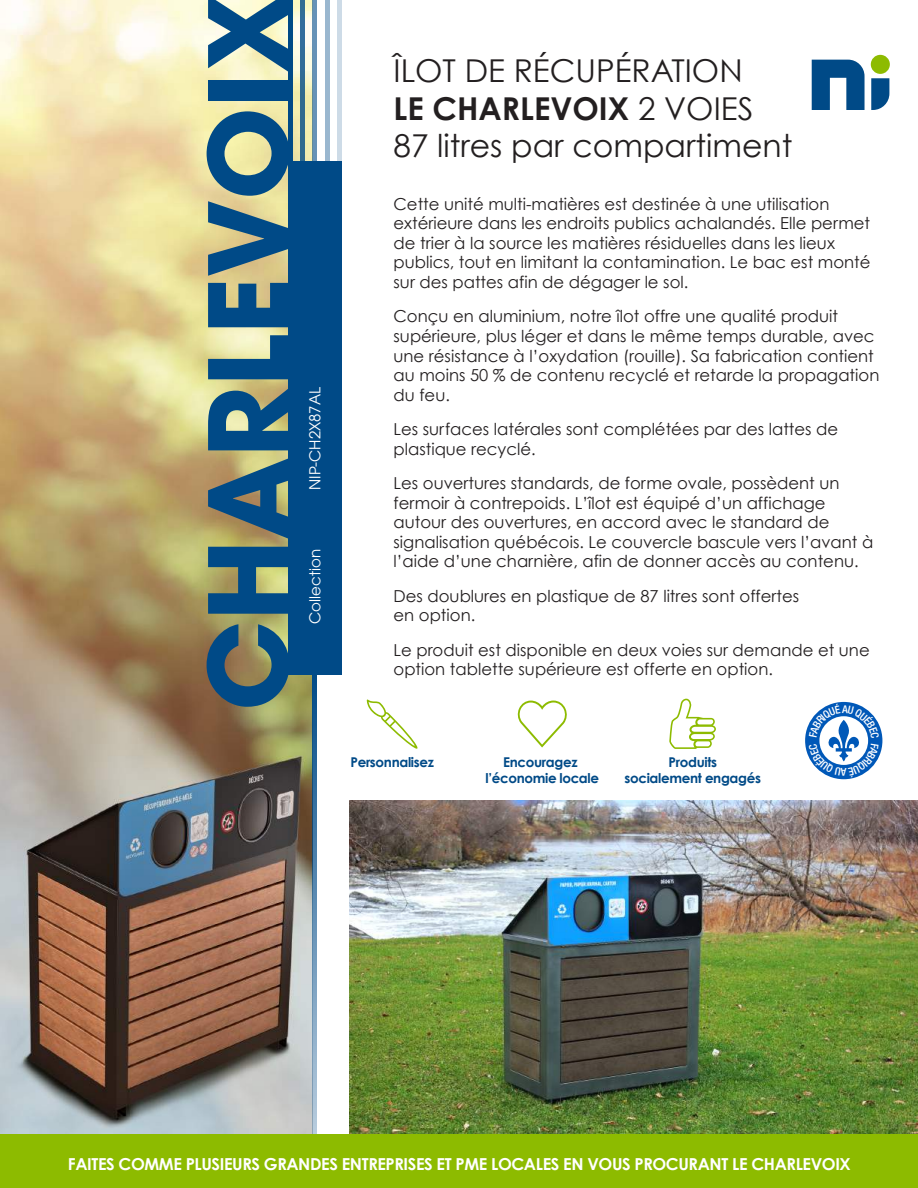
<style>
.page{position:relative;width:918px;height:1188px;background:#fff}
.page>*{position:absolute;margin:0;border:0;box-sizing:border-box;transform-origin:0 0}
.t1{font:700 108px "ITC Avant Garde Pro";color:#004a87}
.t2{font:31.5px/37.5px "Century Gothic";color:#231f20}
.t3{font:16.5px/19.5px "Century Gothic";color:#231f20}
.t4{font:700 16.5px "Century Gothic";letter-spacing:-.025em;color:#fff}
.t5{font:15px "ITC Avant Garde Pro";color:#fff}
.t6{font:700 13.5px/16.2px "Century Gothic";letter-spacing:-.025em;color:#004a87;text-align:center}
.s1{font-weight:700}
</style>
<div class="page">
<img style="left:0;top:0;width:312px;height:1134px">
<svg style="left:367px;top:700px;width:51px;height:49px"></svg>
<svg style="left:517px;top:701px;width:50px;height:47px"></svg>
<svg style="left:812px;top:60px;width:53px;height:50px"></svg>
<svg style="left:871px;top:78px;width:18px;height:32px"></svg>
<div style="left:871px;top:55px;width:19px;height:19px;background:#8dbb00;border-radius:50%"></div>
<div style="left:288px;top:161px;width:54px;height:514px;background:#004a87"></div>
<svg style="left:312px;top:675px;width:4px;height:459px;background:#5785ab"></svg>
<div style="left:288px;top:0;width:5px;height:161px;background:#004a87"></div>
<div style="left:300px;top:0;width:5px;height:161px;background:#316c92"></div>
<hr style="left:313px;top:0;width:4px;height:161px;background:#6692b7">
<div style="left:325px;top:0;width:5px;height:161px;background:#9ab7cf"></div>
<div style="left:337px;top:0;width:5px;height:161px;background:#cddbe7"></div>
<div style="left:0;top:1134px;width:918px;height:54px;background:#8dbb00"></div>
<img style="left:350px;top:801px;width:568px;height:333px">
<svg style="left:669px;top:699px;width:47px;height:50px"></svg>
<svg style="left:805px;top:702px;width:77px;height:77px"></svg>
<h1 class="t1" style="left:176px;top:711px;width:722px;rotate:-90deg">CHARLEVOIX</h1>
<p class="t5" style="left:306px;top:490px;width:104px;rotate:-90deg">NIP-CH2X87AL</p>
<p class="t5" style="left:306px;top:624px;width:76px;rotate:-90deg">Collection</p>
<h2 class="t2" style="left:394px;top:52px;width:400px">ÎLOT DE RÉCUPÉRATION<br><span class="s1">LE CHARLEVOIX</span> 2 VOIES<br>87 litres par compartiment</h2>
<p class="t3" style="left:394px;top:194px;width:478px">Cette unité multi-matières est destinée à une utilisation extérieure dans les endroits publics achalandés. Elle permet de trier à la source les matières résiduelles dans les lieux publics, tout en limitant la contamination. Le bac est monté sur des pattes afin de dégager le sol.</p>
<p class="t3" style="left:394px;top:307px;width:487px">Conçu en aluminium, notre îlot offre une qualité produit supérieure, plus léger et dans le même temps durable, avec une résistance à l’oxydation (rouille). Sa fabrication contient au moins 50 % de contenu recyclé et retarde la propagation du feu.</p>
<p class="t3" style="left:394px;top:419px;width:446px">Les surfaces latérales sont complétées par des lattes de plastique recyclé.</p>
<p class="t3" style="left:394px;top:473px;width:481px">Les ouvertures standards, de forme ovale, possèdent un fermoir à contrepoids. L’îlot est équipé d’un affichage autour des ouvertures, en accord avec le standard de signalisation québécois. Le couvercle bascule vers l’avant à l’aide d’une charnière, afin de donner accès au contenu.</p>
<p class="t3" style="left:394px;top:586px;width:407px">Des doublures en plastique de 87 litres sont offertes en option.</p>
<p class="t3" style="left:394px;top:640px;width:478px">Le produit est disponible en deux voies sur demande et une option tablette supérieure est offerte en option.</p>
<p class="t6" style="left:350px;top:753px;width:85px">Personnalisez</p>
<p class="t6" style="left:485px;top:753px;width:115px">Encouragez l’économie locale</p>
<p class="t6" style="left:625px;top:753px;width:138px">Produits<br>socialement engagés</p>
<p class="t4" style="left:68px;top:1152px;width:784px">FAITES COMME PLUSIEURS GRANDES ENTREPRISES ET PME LOCALES EN VOUS PROCURANT LE CHARLEVOIX</p>
</div>
